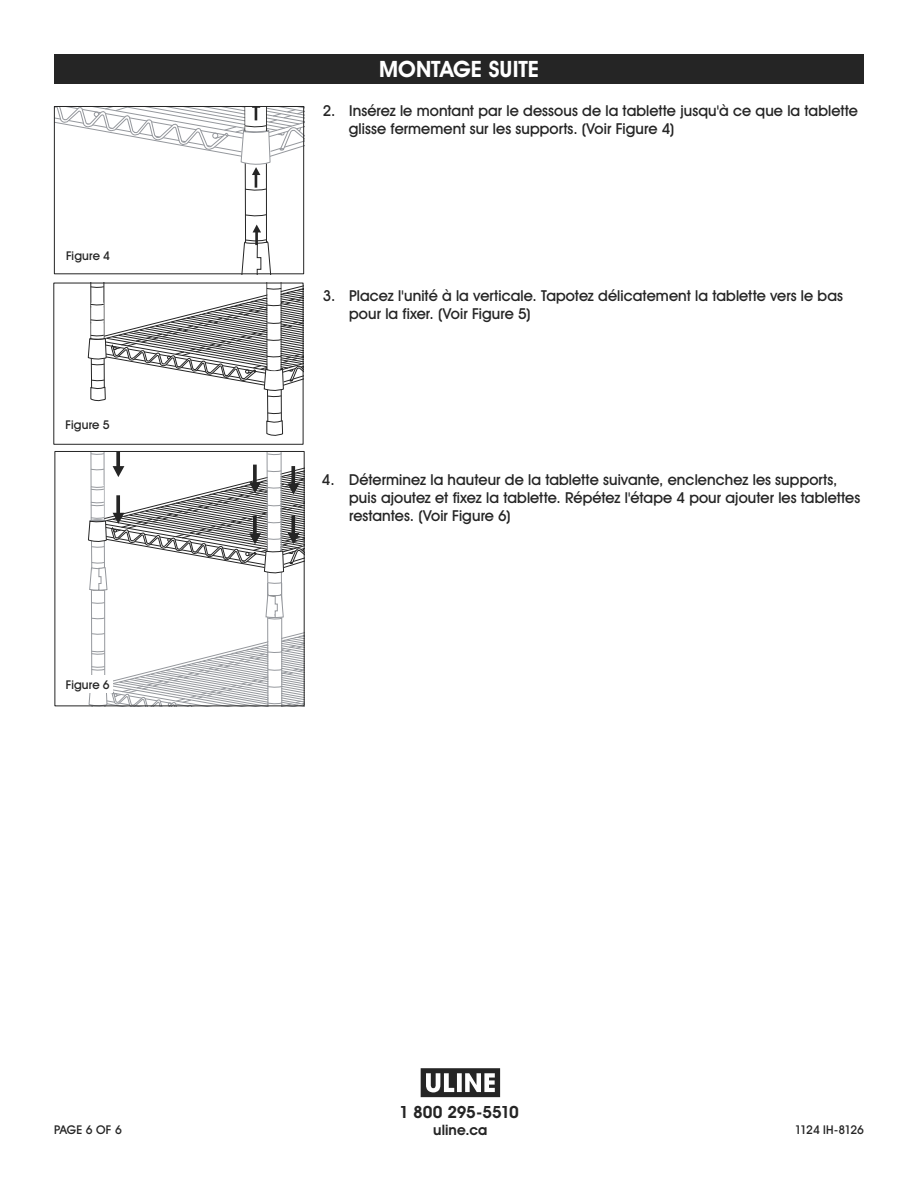
<style>
.page{position:relative;width:918px;height:1188px;background:#fff}
.page>*{position:absolute;margin:0;border:0;box-sizing:border-box;transform-origin:0 0}
.t1{font:700 22.5px "Uline Two Knine";color:#fff}
.t2{font:700 16.8px "Uline Two Knine";letter-spacing:-.015em;color:#252525}
.t3{font:15px/18px "Uline Two Knine";letter-spacing:.005em;color:#252525}
.t4{font:700 14.4px "Uline Two Knine";letter-spacing:.01em;color:#252525}
.t5{font:12px "Uline Two Knine";color:#252525}
.t6{font:12px "Uline Two Knine";letter-spacing:-.065em;color:#252525}
</style>
<div class="page">
<svg style="left:421px;top:1068px;width:79px;height:29px"></svg>
<div style="left:54px;top:54px;width:810px;height:30px;background:#252525"></div>
<svg style="left:88px;top:285px;width:213px;height:151px"></svg>
<svg style="left:88px;top:453px;width:217px;height:254px"></svg>
<div style="left:53px;top:283px;width:250px;height:162px;border:1px solid #252525"></div>
<div style="left:55px;top:451px;width:250px;height:255px;border:1px solid #252525"></div>
<svg style="left:56px;top:108px;width:246px;height:164px"></svg>
<div style="left:54px;top:106px;width:250px;height:168px;border:1px solid #252525"></div>
<div style="left:62px;top:676px;width:51px;height:17px;background:#fff"></div>
<p class="t5" style="left:66px;top:249px;width:45px">Figure 4</p>
<p class="t5" style="left:66px;top:417px;width:45px">Figure 5</p>
<p class="t5" style="left:66px;top:677px;width:45px">Figure 6</p>
<h1 class="t1" style="left:379px;top:56px;width:161px">MONTAGE SUITE</h1>
<p class="t3" style="left:349px;top:102px;width:511px;text-indent:-26px">2. Insérez le montant par le dessous de la tablette jusqu'à ce que la tablette glisse fermement sur les supports. (Voir Figure 4)</p>
<p class="t3" style="left:349px;top:286px;width:495px;text-indent:-26px">3. Placez l'unité à la verticale. Tapotez délicatement la tablette vers le bas pour la fixer. (Voir Figure 5)</p>
<p class="t3" style="left:349px;top:471px;width:513px;text-indent:-27px">4. Déterminez la hauteur de la tablette suivante, enclenchez les supports, puis ajoutez et fixez la tablette. Répétez l'étape 4 pour ajouter les tablettes restantes. (Voir Figure 6)</p>
<p class="t2" style="left:399px;top:1102px;width:121px">1 800 295-5510</p>
<p class="t4" style="left:433px;top:1121px;width:56px">uline.ca</p>
<p class="t5" style="left:54px;top:1122px;width:69px">PAGE 6 OF 6</p>
<p class="t6" style="left:795px;top:1122px;width:71px">1124 IH-8126</p>
</div>
